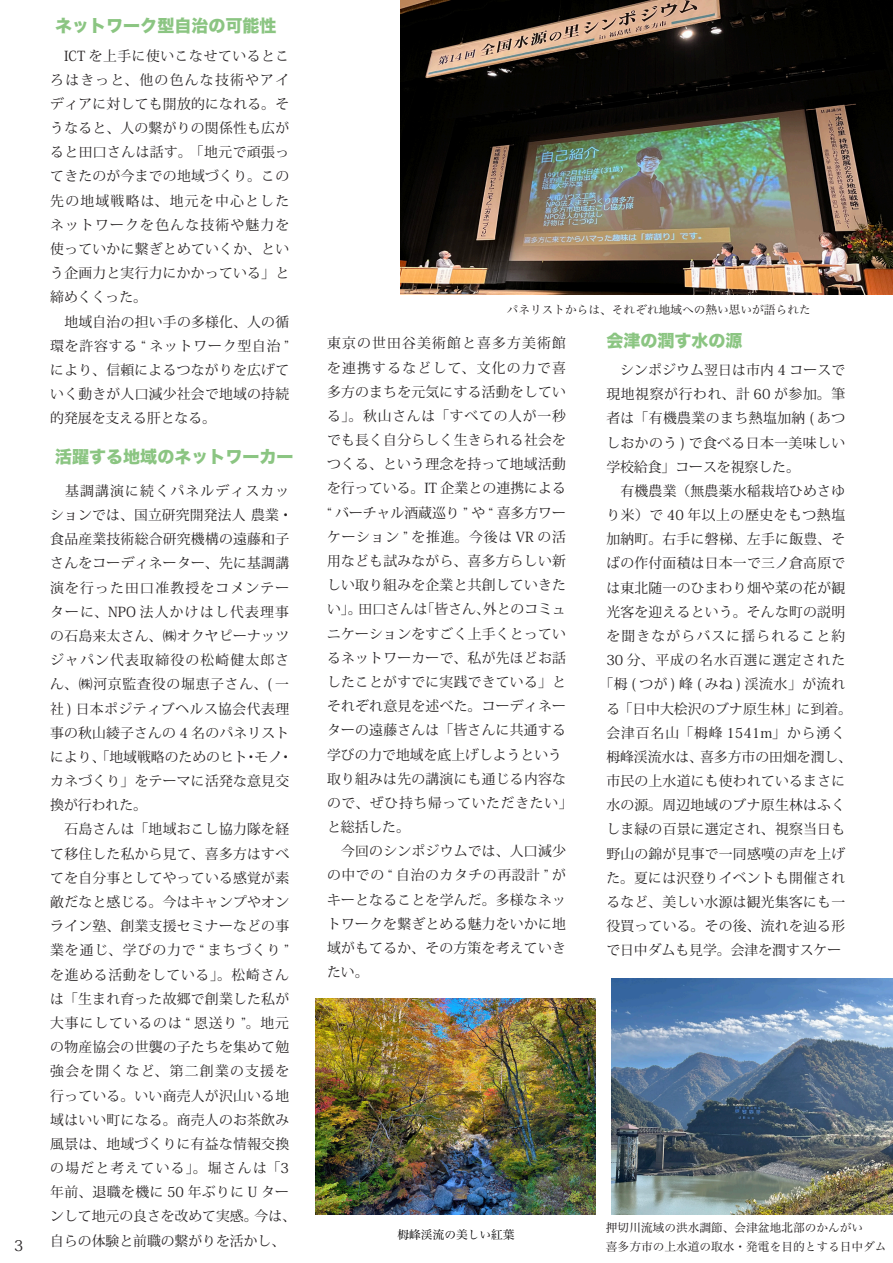
<style>
.page{position:relative;width:893px;height:1263px;background:#fff}
.page>*{position:absolute;margin:0;border:0;box-sizing:border-box;transform-origin:0 0}
.t1{font:16.95px "Hira Kaku Std W8";color:#8bc582}
.t2{font:14.85px "Koz Min Pr 6 N";color:#231f20}
.t3{font:13.8px/24.2px "Koz Min Pr 6 N";letter-spacing:.02em;color:#231f20}
.t4{font:13.8px/24.2px "Koz Min Pr 6 N";color:#231f20}
.t5{font:13.8px "Koz Min Pr 6 N";letter-spacing:.065em;color:#231f20}
.t6{font:13.8px "Koz Min Pr 6 N";letter-spacing:.05em;color:#231f20}
.t7{font:13.8px "Koz Min Pr 6 N";letter-spacing:.09em;color:#231f20}
.t8{font:13.8px "Koz Min Pr 6 N";letter-spacing:.045em;color:#231f20}
.t9{font:13.8px "Koz Min Pr 6 N";letter-spacing:.07em;color:#231f20}
.t10{font:13.8px "Koz Min Pr 6 N";letter-spacing:.04em;color:#231f20}
.t11{font:13.8px "Koz Min Pr 6 N";letter-spacing:.06em;color:#231f20}
.t12{font:13.8px "Koz Min Pr 6 N";letter-spacing:.085em;color:#231f20}
.t13{font:11.7px/18px "Hira Min Pro W3";color:#231f20}
.t14{font:11.7px "Hira Min Pro W3";color:#000}
</style>
<div class="page">
<img style="left:400px;top:0;width:493px;height:295px">
<img style="left:316px;top:998px;width:279px;height:216px">
<img style="left:612px;top:979px;width:281px;height:235px">
<p class="t2" style="left:14px;top:1237px;width:11px">3</p>
<p class="t1" style="left:55px;top:16px;width:223px">ネットワーク型自治の可能性</p>
<p class="t3" style="left:50px;top:44px;width:240px">　ICT を上手に使いこなせているところはきっと、他の色んな技術やアイディアに対しても開放的になれる。そうなると、人の繋がりの関係性も広がると田口さんは話す。 「地元で頑張ってきたのが今までの地域づくり。この先の地域戦略は、地元を中心としたネットワークを色んな技術や魅力を使っていかに繋ぎとめていくか、という企画力と実行力にかかっている」と締めくくった。<br>　地域自治の担い手の多様化、人の循環を許容する “ ネットワーク型自治 “により、信頼によるつながりを広げていく動きが人口減少社会で地域の持続的発展を支える肝となる。</p>
<p class="t1" style="left:55px;top:447px;width:240px">活躍する地域のネットワーカー</p>
<p class="t3" style="left:50px;top:479px;width:244px;text-align:right">　基調講演に続くパネルディスカッションでは、国立研究開発法人農業・食品産業技術総合研究機構の遠藤和子さんをコーディネーター、先に基調講演を行った田口准教授をコメンテーターに、NPO 法人かけはし代表理事の石島来太さん、㈱オクヤピーナッツジャパン代表取締役の松崎健太郎さん、㈱河京監査役の堀恵子さん、( 一社 ) 日本ポジティブヘルス協会代表理事の秋山綾子さんの 4 名のパネリスト・</p>
<p class="t4" style="left:50px;top:745px;width:199px">により、「地域戦略のためのヒト</p>
<p class="t3" style="left:50px;top:769px;width:240px">カネづくり」をテーマに活発な意見交</p>
<p class="t3" style="left:50px;top:793px;width:98px">換が行われた。</p>
<p class="t3" style="left:50px;top:818px;width:240px">　石島さんは「地域おこし協力隊を経</p>
<p class="t3" style="left:50px;top:842px;width:240px">て移住した私から見て、喜多方はすべ</p>
<p class="t3" style="left:50px;top:866px;width:240px">てを自分事としてやっている感覚が素</p>
<p class="t3" style="left:50px;top:890px;width:240px">敵だなと感じる。今はキャンプやオン</p>
<p class="t3" style="left:50px;top:914px;width:240px">ライン塾、創業支援セミナーなどの事</p>
<p class="t5" style="left:50px;top:942px;width:240px">業を通じ、学びの力で “ まちづくり “</p>
<p class="t6" style="left:50px;top:967px;width:240px">を進める活動をしている」。松崎さん</p>
<p class="t3" style="left:50px;top:987px;width:240px">は「生まれ育った故郷で創業した私が</p>
<p class="t5" style="left:50px;top:1015px;width:240px">大事にしているのは “ 恩送り ”。地元</p>
<p class="t3" style="left:50px;top:1035px;width:240px">の物産協会の世襲の子たちを集めて勉</p>
<p class="t7" style="left:50px;top:1063px;width:240px">強会を開くなど、第二創業の支援を</p>
<p class="t3" style="left:50px;top:1084px;width:240px">行っている。いい商売人が沢山いる地</p>
<p class="t3" style="left:50px;top:1108px;width:240px">域はいい町になる。商売人のお茶飲み</p>
<p class="t3" style="left:50px;top:1132px;width:240px">風景は、地域づくりに有益な情報交換</p>
<p class="t7" style="left:50px;top:1160px;width:240px">の場だと考えている」。堀さんは」3</p>
<p class="t3" style="left:50px;top:1180px;width:240px">年前、退職を機に 50 年ぶりに U ター</p>
<p class="t3" style="left:255px;top:1204px;width:43px">今は、</p>
<p class="t3" style="left:255px;top:745px;width:29px">モノ</p>
<p class="t3" style="left:244px;top:745px;width:15px">・</p>
<p class="t4" style="left:50px;top:1204px;width:236px">ンして地元の良さを改めて実感。<br>自らの体験と前職の繋がりを活かし、</p>
<p class="t13" style="left:507px;top:300px;width:306px">パネリストからは、それぞれ地域への熱い思いが語られた</p>
<p class="t3" style="left:327px;top:331px;width:240px;text-align:right">東京の世田谷美術館と喜多方美術館を連携するなどして、文化の力で喜多方のまちを元気にする活動をしている」。秋山さんは「すべての人が一秒でも長く自分らしく生きられる社会をつくる、という理念を持って地域活動を行っている。IT 企業との連携による“ バーチャル酒蔵巡り や” “ 喜多方ワーケーション ” を推進。今後は VR の活用なども試みながら、喜多方らしい新しい取り組みを企業と共創していきた外とのコミュ</p>
<p class="t3" style="left:421px;top:598px;width:71px">「皆さん、</p>
<p class="t3" style="left:359px;top:598px;width:71px">田口さんは</p>
<p class="t3" style="left:327px;top:598px;width:247px">い」。<br>ニケーションをすごく上手くとっているネットワーカーで、私が先ほどお話したことがすでに実践できている」とそれぞれ意見を述べた。コーディネーターの遠藤さんは「皆さんに共通する学びの力で地域を底上げしようという取り組みは先の講演にも通じる内容なので、ぜひ持ち帰っていただきたい「と総括した。<br>　今回のシンポジウムでは、人口減少の中での “ 自治のカタチの再設計 ” がキーとなることを学んだ。多様なネットワークを繋ぎとめる魅力をいかに地域がもてるか、その方策を考えていきたい。</p>
<p class="t1" style="left:606px;top:331px;width:138px">会津の潤す水の源</p>
<p class="t3" style="left:606px;top:358px;width:240px">　シンポジウム翌日は市内 4 コースで</p>
<p class="t6" style="left:606px;top:386px;width:240px">現地視察が行われ、計 60 が参加。筆</p>
<p class="t3" style="left:606px;top:406px;width:240px">者は「有機農業のまち熱塩加納 ( あつ</p>
<p class="t3" style="left:606px;top:431px;width:240px">しおかのう ) で食べる日本一美味しい</p>
<p class="t4" style="left:606px;top:455px;width:195px">学校給食」コースを視察した。</p>
<p class="t3" style="left:606px;top:479px;width:240px">　有機農業（無農薬水稲栽培ひめさゆ</p>
<p class="t10" style="left:606px;top:507px;width:240px">り米）で 40 年以上の歴史をもつ熱塩</p>
<p class="t3" style="left:606px;top:527px;width:240px">加納町。右手に磐梯、左手に飯豊、そ</p>
<p class="t3" style="left:606px;top:552px;width:240px">ばの作付面積は日本一で三ノ倉高原で</p>
<p class="t3" style="left:606px;top:576px;width:240px">は東北随一のひまわり畑や菜の花が観</p>
<p class="t3" style="left:606px;top:600px;width:240px">光客を迎えるという。そんな町の説明</p>
<p class="t12" style="left:606px;top:628px;width:240px">を聞きながらバスに揺られること約</p>
<p class="t11" style="left:606px;top:652px;width:240px">30 分、平成の名水百選に選定された</p>
<p class="t8" style="left:599px;top:676px;width:247px">「栂 ( つが 峰) ( みね ) 渓流水」が流れ</p>
<p class="t4" style="left:606px;top:697px;width:247px">る「日中大桧沢のブナ原生林」に到着。</p>
<p class="t9" style="left:606px;top:725px;width:240px">会津百名山「栂峰 1541m」から湧く</p>
<p class="t4" style="left:700px;top:745px;width:154px">喜多方市の田畑を潤し、</p>
<p class="t3" style="left:606px;top:745px;width:240px">栂峰渓流水は、<br>市民の上水道にも使われているまさに水の源。周辺地域のブナ原生林はふくしま緑の百景に選定され、視察当日も野山の錦が見事で一同感嘆の声を上げた。夏には沢登りイベントも開催されるなど、美しい水源は観光集客にも一役買っている。その後、流れを辿る形で日中ダムも見学。会津を潤すスケー</p>
<p class="t14" style="left:398px;top:1225px;width:118px">栂峰渓流の美しい紅葉</p>
<p class="t13" style="left:606px;top:1218px;width:282px">押切川流域の洪水調節、会津盆地北部のかんがい<br>喜多方市の上水道の取水・発電を目的とする日中ダム</p>
</div>
